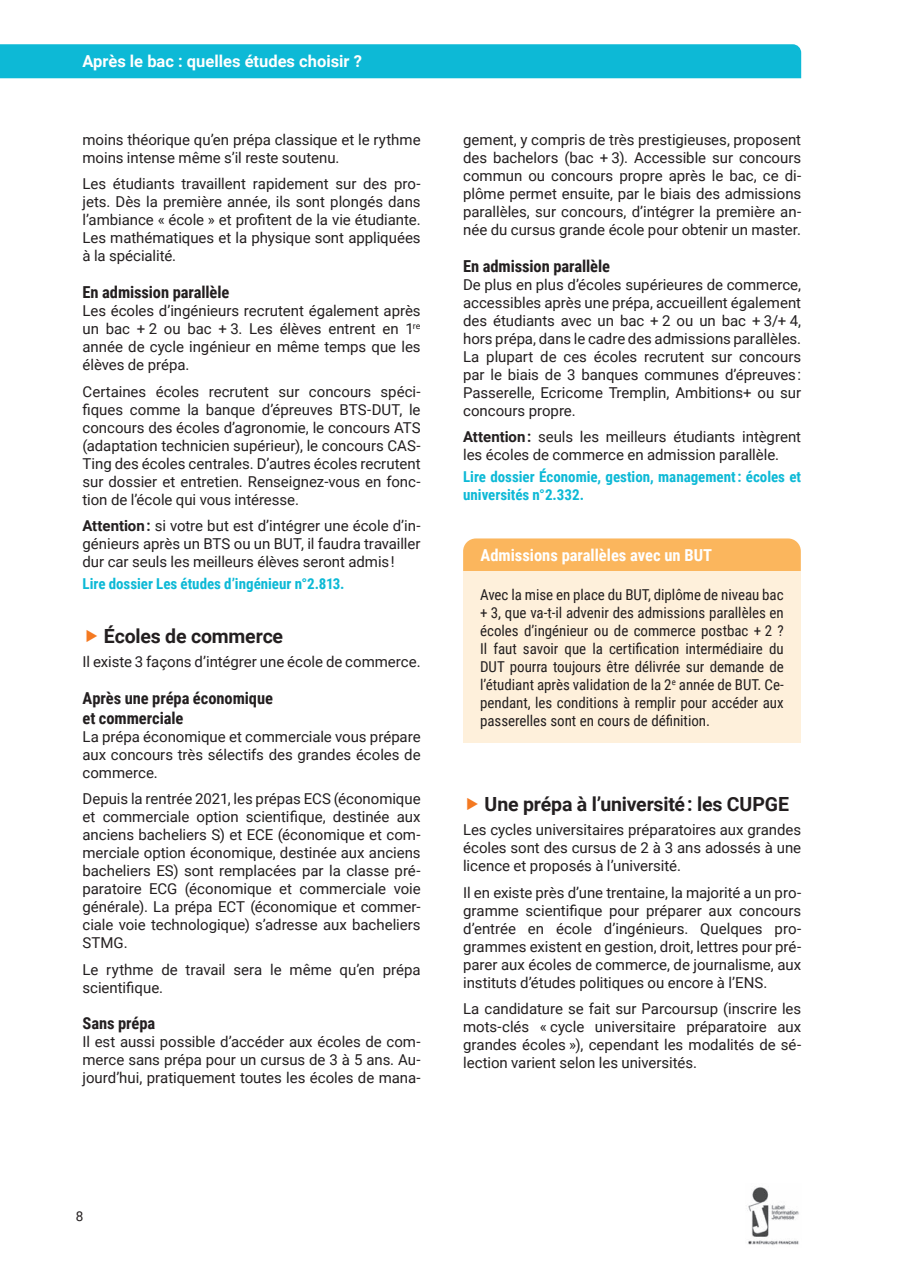
<style>
.page{position:relative;width:905px;height:1275px;background:#fff}
.page>*{position:absolute;margin:0;border:0;box-sizing:border-box;transform-origin:0 0}
.t1{font:700 19.5px "Roboto";letter-spacing:-.01em;color:#231f20}
.t2{font:700 16.5px/19.8px "Roboto Condensed";letter-spacing:-.005em;color:#231f20}
.t3{font:700 16.5px "Roboto";color:#fff}
.t4{font:700 16.5px "Roboto Condensed";color:#fff}
.t5{font:15px/18px "Roboto";letter-spacing:-.005em;color:#231f20;text-align:justify}
.t6{font:15px/18px "Roboto Condensed";letter-spacing:-.005em;color:#231f20;text-align:justify}
.t7{font:700 15px/18px "Roboto Condensed";color:#0db9d6}
.t8{font:13.5px "Roboto";color:#231f20}
.s1{font-weight:700}
</style>
<div class="page">
<img style="left:747px;top:1187px;width:52px;height:58px">
<div style="left:0;top:44px;width:801px;height:34px;background:#0db9d6"></div>
<div style="left:463px;top:538px;width:338px;height:33px;background:#fbb65d"></div>
<div style="left:463px;top:571px;width:338px;height:172px;background:#fef0db"></div>
<p class="t3" style="left:83px;top:50px;width:281px">Après le bac : quelles études choisir ?</p>
<p class="t5" style="left:83px;top:130px;width:340px">moins théorique qu’en prépa classique et le rythme moins intense même s’il reste soutenu.</p>
<p class="t5" style="left:83px;top:174px;width:340px">Les étudiants travaillent rapidement sur des pro&shy;jets. Dès la première année, ils sont plongés dans l’ambiance « école » et profitent de la vie étudiante.<br>Les mathématiques et la physique sont appliquées à la spécialité.</p>
<p class="t2" style="left:83px;top:282px;width:148px">En admission parallèle</p>
<p class="t5" style="left:83px;top:301px;width:340px">Les écoles d’ingénieurs recrutent également après un bac + 2 ou bac + 3. Les élèves entrent en 1<sup>re </sup>année de cycle ingénieur en même temps que les élèves de prépa.</p>
<p class="t5" style="left:83px;top:382px;width:340px">Certaines écoles recrutent sur concours spéci&shy;fiques comme la banque d’épreuves BTS-DUT, le concours des écoles d’agronomie, le concours ATS (adaptation technicien supérieur), le concours CAS-Ting des écoles centrales. D’autres écoles recrutent sur dossier et entretien. Renseignez-vous en fonc&shy;tion de l’école qui vous intéresse.</p>
<p class="t5" style="left:83px;top:516px;width:340px"><span class="s1">Attention :</span> si votre but est d’intégrer une école d’in&shy;génieurs après un BTS ou un BUT, il faudra travailler dur car seuls les meilleurs élèves seront admis !</p>
<p class="t7" style="left:83px;top:574px;width:264px">Lire dossier Les études d’ingénieur n°2.813.</p>
<h1 class="t1" style="left:104px;top:622px;width:181px">Écoles de commerce</h1>
<p class="t5" style="left:83px;top:652px;width:340px">Il existe 3 façons d’intégrer une école de commerce.</p>
<p class="t2" style="left:83px;top:687px;width:192px">Après une prépa économique et commerciale</p>
<p class="t5" style="left:83px;top:727px;width:340px">La prépa économique et commerciale vous prépare aux concours très sélectifs des grandes écoles de commerce.</p>
<p class="t5" style="left:83px;top:789px;width:340px">Depuis la rentrée 2021, les prépas ECS (économique et commerciale option scientifique, destinée aux anciens bacheliers S) et ECE (économique et com&shy;merciale option économique, destinée aux anciens bacheliers ES) sont remplacées par la classe pré&shy;paratoire ECG (économique et commerciale voie générale). La prépa ECT (économique et commer&shy;ciale voie technologique) s’adresse aux bacheliers STMG.</p>
<p class="t5" style="left:83px;top:960px;width:340px">Le rythme de travail sera le même qu’en prépa scientifique.</p>
<p class="t2" style="left:83px;top:1013px;width:74px">Sans prépa</p>
<p class="t5" style="left:83px;top:1032px;width:340px">Il est aussi possible d’accéder aux écoles de com&shy;merce sans prépa pour un cursus de 3 à 5 ans. Au&shy;jourd’hui, pratiquement toutes les écoles de mana-</p>
<p class="t5" style="left:463px;top:130px;width:340px">gement, y compris de très prestigieuses, proposent des bachelors (bac + 3). Accessible sur concours commun ou concours propre après le bac, ce di&shy;plôme permet ensuite, par le biais des admissions parallèles, sur concours, d’intégrer la première an&shy;née du cursus grande école pour obtenir un master.</p>
<p class="t2" style="left:463px;top:255px;width:148px">En admission parallèle</p>
<p class="t5" style="left:463px;top:275px;width:340px">De plus en plus d’écoles supérieures de commerce, accessibles après une prépa, accueillent également des étudiants avec un bac + 2 ou un bac + 3/+ 4, hors prépa, dans le cadre des admissions parallèles.<br>La plupart de ces écoles recrutent sur concours par le biais de 3 banques communes d’épreuves :<br>Passerelle, Ecricome Tremplin, Ambitions+ ou sur concours propre.</p>
<p class="t5" style="left:463px;top:427px;width:340px"><span class="s1">Attention :</span> seuls les meilleurs étudiants intègrent les écoles de commerce en admission parallèle.</p>
<p class="t7" style="left:463px;top:467px;width:340px">Lire dossier Économie, gestion, management : écoles et universités n°2.332.</p>
<p class="t4" style="left:480px;top:543px;width:233px">Admissions parallèles avec un BUT</p>
<p class="t6" style="left:480px;top:585px;width:305px">Avec la mise en place du BUT, diplôme de niveau bac + 3, que va-t-il advenir des admissions parallèles en écoles d’ingénieur ou de commerce postbac + 2 ?<br>Il faut savoir que la certification intermédiaire du DUT pourra toujours être délivrée sur demande de l’étudiant après validation de la 2<sup>e</sup> année de BUT. Ce&shy;pendant, les conditions à remplir pour accéder aux passerelles sont en cours de définition.</p>
<h1 class="t1" style="left:485px;top:790px;width:306px">Une prépa à l’université : les CUPGE</h1>
<p class="t5" style="left:463px;top:820px;width:340px">Les cycles universitaires préparatoires aux grandes écoles sont des cursus de 2 à 3 ans adossés à une licence et proposés à l’université.</p>
<p class="t5" style="left:463px;top:883px;width:340px">Il en existe près d’une trentaine, la majorité a un pro&shy;gramme scientifique pour préparer aux concours d’entrée en école d’ingénieurs. Quelques pro&shy;grammes existent en gestion, droit, lettres pour pré&shy;parer aux écoles de commerce, de journalisme, aux instituts d’études politiques ou encore à l’ENS.</p>
<p class="t5" style="left:463px;top:999px;width:340px">La candidature se fait sur Parcoursup (inscrire les mots-clés « cycle universitaire préparatoire aux grandes écoles »), cependant les modalités de sé&shy;lection varient selon les universités.</p>
<p class="t8" style="left:76px;top:1206px;width:9px">8</p>
</div>
